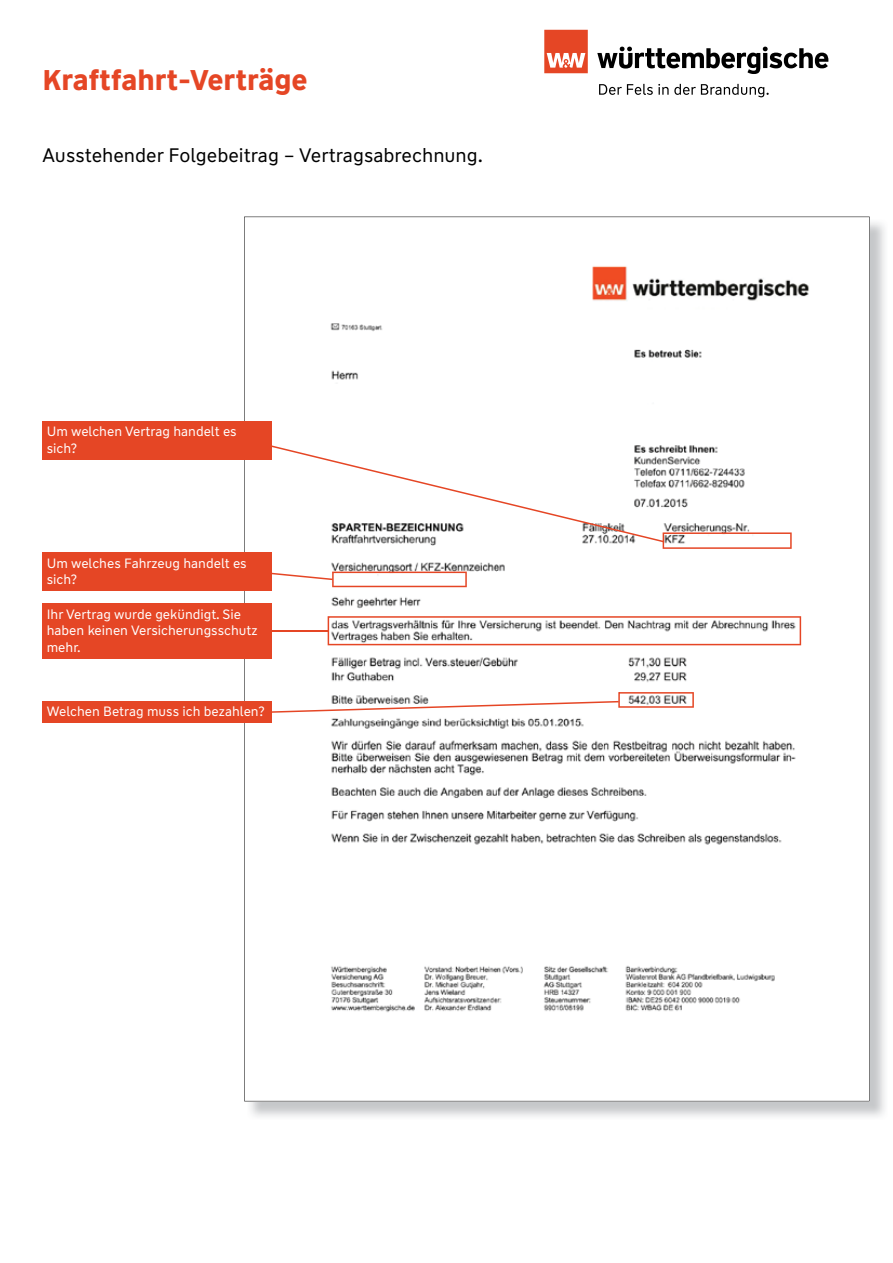
<style>
.page{position:relative;width:893px;height:1263px;background:#fff}
.page>*{position:absolute;margin:0;border:0;box-sizing:border-box;transform-origin:0 0}
.t1{font:700 28.5px "WW Type";color:#e54625}
.t2{font:19.5px "WW Type";color:#000}
.t3{font:13.5px/16.5px "WW Type";color:#fff}
</style>
<div class="page">
<svg style="left:599px;top:84px;width:170px;height:13px"></svg>
<svg style="left:597px;top:47px;width:231px;height:27px"></svg>
<svg style="left:544px;top:30px;width:44px;height:43px;background:#ea6a4f"></svg>
<svg style="left:244px;top:217px;width:626px;height:884px"></svg>
<div style="left:43px;top:421px;width:229px;height:39px;background:#e54625"></div>
<div style="left:43px;top:553px;width:229px;height:38px;background:#e54625"></div>
<div style="left:43px;top:604px;width:229px;height:55px;background:#e54625"></div>
<svg style="left:328px;top:616px;width:473px;height:29px"></svg>
<div style="left:43px;top:702px;width:229px;height:21px;background:#e54625"></div>
<svg style="left:264px;top:692px;width:430px;height:21px"></svg>
<svg style="left:266px;top:444px;width:526px;height:105px"></svg>
<hr style="left:257px;top:630px;width:71px;height:1px;background:#e54625">
<svg style="left:272px;top:572px;width:195px;height:15px"></svg>
<h1 class="t1" style="left:43px;top:61px;width:267px">Kraftfahrt-Verträge</h1>
<h2 class="t2" style="left:43px;top:143px;width:442px">Ausstehender Folgebeitrag – Vertragsabrechnung.</h2>
<p class="t3" style="left:47px;top:423px;width:191px">Um welchen Vertrag handelt es sich?</p>
<p class="t3" style="left:47px;top:555px;width:202px">Um welches Fahrzeug handelt es sich?</p>
<p class="t3" style="left:47px;top:606px;width:212px">Ihr Vertrag wurde gekündigt. Sie haben keinen Versicherungsschutz mehr.</p>
<p class="t3" style="left:47px;top:703px;width:219px">Welchen Betrag muss ich bezahlen?</p>
</div>
